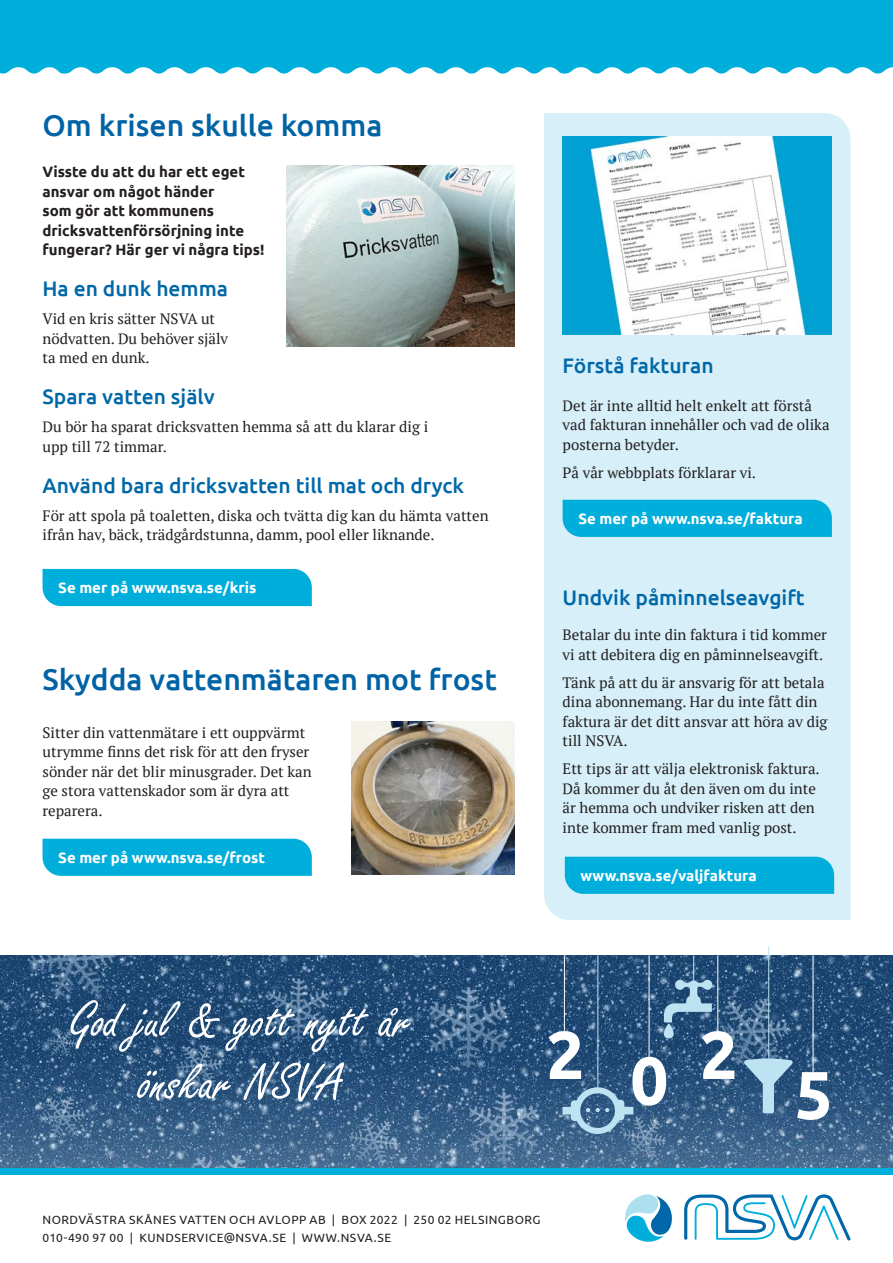
<style>
.page{position:relative;width:893px;height:1263px;background:#fff}
.page>*{position:absolute;margin:0;border:0;box-sizing:border-box;transform-origin:0 0}
.t1{font:700 67.5px "Ubuntu";color:#fff}
._02_RUBRIK{font:55.5px "Freestyle Script";color:#fff}
._01_RUBRIK{font:500 30px "Ubuntu";color:#0063a5}
._02_RUBRIK-2{font:500 21px "Ubuntu";color:#0068a8}
._02_Brödtext{font:15px/19.5px "PT Serif";color:#231f20}
.Ingress{font:700 15px/19.5px "Ubuntu";color:#231f20}
.Ingress-2{font:700 15px "Ubuntu";color:#fff}
.t2{font:12px "Ubuntu";letter-spacing:.04em;color:#231f20}
</style>
<div class="page">
<svg style="left:684px;top:1194px;width:166px;height:46px"></svg>
<svg style="left:625px;top:1194px;width:47px;height:48px"></svg>
<div style="left:0;top:0;width:893px;height:81px;background:#00aedc"></div>
<svg style="left:0;top:67px;width:893px;height:14px"></svg>
<img style="left:0;top:955px;width:893px;height:213px">
<svg style="left:663px;top:955px;width:50px;height:83px;background:#4b7497"></svg>
<div style="left:574px;top:1087px;width:47px;height:47px;border:6px solid #bde3f2;border-radius:50%"></div>
<div style="left:562px;top:1107px;width:17px;height:7px;background:#bde3f2"></div>
<div style="left:618px;top:1107px;width:15px;height:7px;background:#bde3f2"></div>
<svg style="left:586px;top:1108px;width:4px;height:4px"></svg>
<svg style="left:596px;top:1108px;width:13px;height:4px"></svg>
<div style="left:571px;top:1100px;width:8px;height:21px;background:#bde3f2;border-radius:3px"></div>
<div style="left:616px;top:1100px;width:8px;height:20px;background:#bde3f2;border-radius:3px"></div>
<hr style="left:598px;top:955px;width:1px;height:135px;background:#bde3f2">
<hr style="left:768px;top:946px;width:1px;height:112px;background:#bde3f2">
<svg style="left:743px;top:1058px;width:50px;height:55px;background:#6890af"></svg>
<hr style="left:564px;top:955px;width:1px;height:76px;background:#fff">
<hr style="left:813px;top:955px;width:1px;height:117px;background:#fff">
<hr style="left:649px;top:955px;width:1px;height:102px;background:#fff">
<hr style="left:717px;top:955px;width:1px;height:77px;background:#fff">
<div style="left:0;top:1168px;width:893px;height:7px;background:#00aedc"></div>
<div style="left:544px;top:113px;width:306px;height:807px;background:#d6eff8"></div>
<img style="left:351px;top:722px;width:163px;height:152px">
<div style="left:43px;top:569px;width:269px;height:37px;background:#00aedc"></div>
<div style="left:565px;top:857px;width:269px;height:37px;background:#00aedc"></div>
<img style="left:287px;top:165px;width:227px;height:182px">
<div style="left:43px;top:839px;width:269px;height:37px;background:#00aedc"></div>
<div style="left:563px;top:500px;width:269px;height:37px;background:#00aedc"></div>
<img style="left:563px;top:137px;width:269px;height:197px">
<p class="_01_RUBRIK" style="left:43px;top:107px;width:341px">Om krisen skulle komma</p>
<p class="Ingress" style="left:43px;top:162px;width:223px">Visste du att du har ett eget ansvar om något händer<br>som gör att kommunens dricksvattenförsörjning inte fungerar? Här ger vi några tips!</p>
<p class="_02_RUBRIK-2" style="left:43px;top:275px;width:187px">Ha en dunk hemma</p>
<p class="_02_Brödtext" style="left:43px;top:309px;width:187px">Vid en kris sätter NSVA ut nödvatten. Du behöver själv ta med en dunk.</p>
<p class="_02_RUBRIK-2" style="left:43px;top:383px;width:174px">Spara vatten själv</p>
<p class="_02_Brödtext" style="left:43px;top:417px;width:387px">Du bör ha sparat dricksvatten hemma så att du klarar dig i upp till 72 timmar.</p>
<p class="_02_RUBRIK-2" style="left:43px;top:472px;width:423px">Använd bara dricksvatten till mat och dryck</p>
<p class="_02_Brödtext" style="left:43px;top:505px;width:448px">För att spola på toaletten, diska och tvätta dig kan du hämta vatten ifrån hav, bäck, trädgårdstunna, damm, pool eller liknande.</p>
<p class="Ingress-2" style="left:58px;top:579px;width:200px">Se mer på www.nsva.se/kris</p>
<p class="_01_RUBRIK" style="left:43px;top:660px;width:456px">Skydda vattenmätaren mot frost</p>
<p class="_02_Brödtext" style="left:43px;top:722px;width:271px">Sitter din vattenmätare i ett ouppvärmt utrymme finns det risk för att den fryser sönder när det blir minusgrader. Det kan ge stora vattenskador som är dyra att reparera.</p>
<p class="Ingress-2" style="left:58px;top:849px;width:208px">Se mer på www.nsva.se/frost</p>
<p class="_02_RUBRIK-2" style="left:563px;top:352px;width:152px">Förstå fakturan</p>
<p class="_02_Brödtext" style="left:563px;top:395px;width:268px">Det är inte alltid helt enkelt att förstå vad fakturan innehåller och vad de olika posterna betyder.</p>
<p class="_02_Brödtext" style="left:563px;top:462px;width:195px">På vår webbplats förklarar vi.</p>
<p class="Ingress-2" style="left:578px;top:510px;width:226px">Se mer på www.nsva.se/faktura</p>
<p class="_02_RUBRIK-2" style="left:563px;top:584px;width:243px">Undvik påminnelseavgift</p>
<p class="_02_Brödtext" style="left:563px;top:625px;width:266px">Betalar du inte din faktura i tid kommer vi att debitera dig en påminnelseavgift.</p>
<p class="_02_Brödtext" style="left:563px;top:672px;width:266px">Tänk på att du är ansvarig för att betala dina abonnemang. Har du inte fått din faktura är det ditt ansvar att höra av dig till NSVA.</p>
<p class="_02_Brödtext" style="left:563px;top:759px;width:259px">Ett tips är att välja elektronisk faktura.<br>Då kommer du åt den även om du inte är hemma och undviker risken att den inte kommer fram med vanlig post.</p>
<p class="Ingress-2" style="left:581px;top:867px;width:178px">www.nsva.se/valjfaktura</p>
<p class="_02_RUBRIK" style="left:70px;top:990px;width:342px">God jul &amp; gott nytt år</p>
<p class="_02_RUBRIK" style="left:139px;top:1052px;width:205px">önskar NSVA</p>
<h1 class="t1" style="left:546px;top:1027px;width:124px">2 0</h1>
<h1 class="t1" style="left:699px;top:1014px;width:40px">2</h1>
<p class="t2" style="left:43px;top:1212px;width:500px">NORDVÄSTRA SKÅNES VATTEN OCH AVLOPP AB | BOX 2022 | 250 02 HELSINGBORG</p>
<p class="t2" style="left:43px;top:1230px;width:350px">010-490 97 00 | KUNDSERVICE@NSVA.SE | WWW.NSVA.SE</p>
<h1 class="t1" style="left:795px;top:1054px;width:40px">5</h1>
</div>
